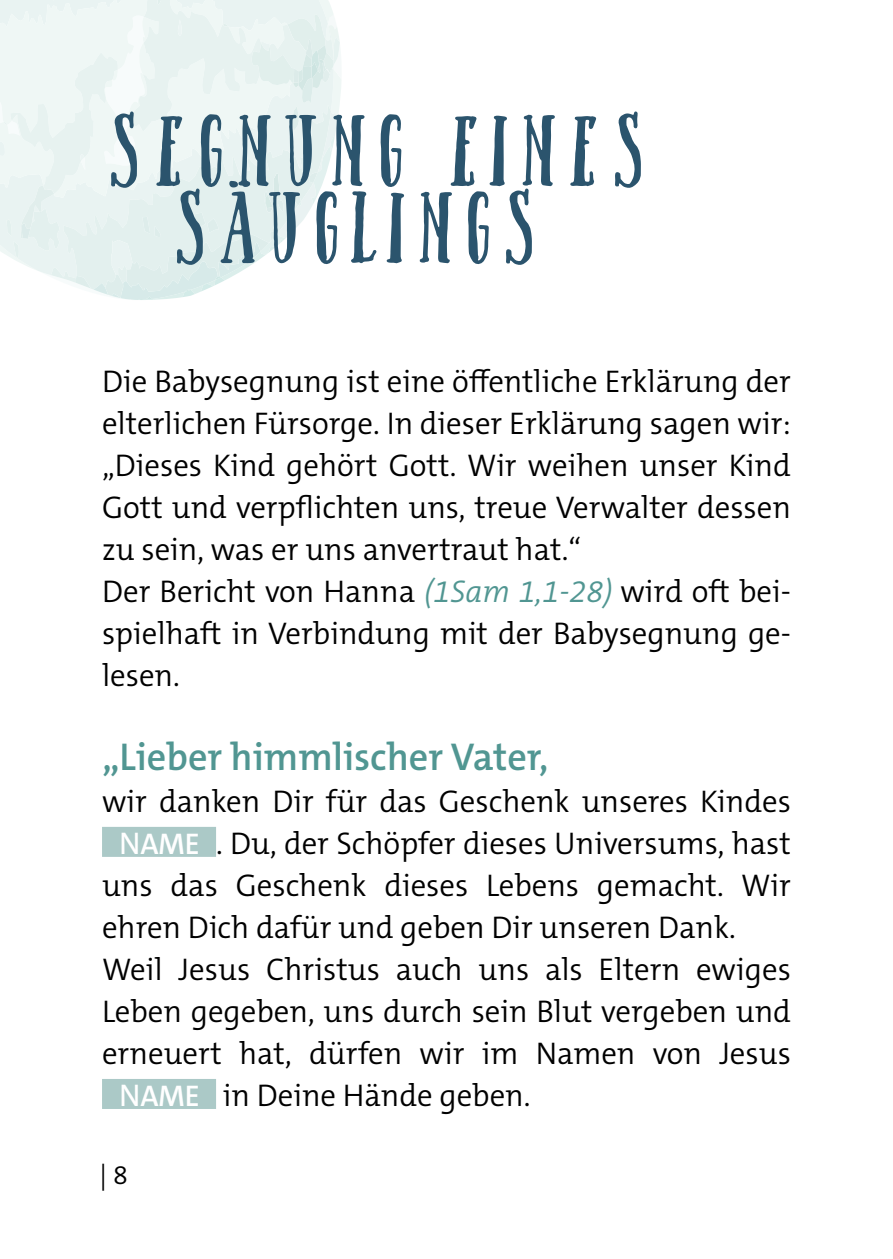
<style>
.page{position:relative;width:893px;height:1259px;background:#fff}
.page>*{position:absolute;margin:0;border:0;box-sizing:border-box;transform-origin:0 0}
.t1{font:84px/77.1px "Blessed Mamaliga Condensed Serif";color:#2b546d;text-align:center}
.t2{font:600 39px "The Mix C5";color:#519692}
.t3{font:300 31.5px/42px "The Mix C5";color:#000}
.t4{font:300 27px "The Mix C5";color:#000}
.s1{font-style:italic;color:#519692}
.s2{font-weight:400;color:#abc9c7}
.s3{font-weight:400;color:#fff}
.s4{font-weight:600;font-size:30px;color:#fff}
.s5{font-weight:400;font-size:30px;color:#abc9c7}
</style>
<div class="page">
<svg style="left:0;top:0;width:341px;height:300px"></svg>
<div style="left:102px;top:827px;width:114px;height:30px;background:#abc9c7"></div>
<div style="left:102px;top:1079px;width:114px;height:30px;background:#abc9c7"></div>
<h1 class="t1" style="left:102px;top:116px;width:551px">SEGNUNG EINES<br>SÄUGLINGS</h1>
<p class="t3" style="left:102px;top:360px;width:690px">Die Babysegnung ist eine öffentliche Erklärung der elterlichen Fürsorge. In dieser Erklärung sagen wir: „Dieses Kind gehört Gott. Wir weihen unser Kind Gott und verpflichten uns, treue Verwalter dessen zu sein, was er uns anvertraut hat.“<br>Der Bericht von Hanna <span class="s1">(1Sam 1,1-28)</span> wird oft bei&shy;spielhaft in Verbindung mit der Babysegnung ge&shy;lesen.</p>
<p class="t2" style="left:102px;top:731px;width:448px">„Lieber himmlischer Vater,</p>
<p class="t3" style="left:102px;top:780px;width:690px">wir danken Dir für das Geschenk unseres Kindes <span class="s2">#</span><span class="s3">N</span><span class="s4">AME</span><span class="s5">#</span>. Du, der Schöpfer dieses Universums, hast uns das Geschenk dieses Lebens gemacht. Wir ehren Dich dafür und geben Dir unseren Dank.<br>Weil Jesus Christus auch uns als Eltern ewiges Leben gegeben, uns durch sein Blut vergeben und erneuert hat, dürfen wir im Namen von Jesus <span class="s2">#</span><span class="s3">N</span><span class="s4">AME</span><span class="s5">#</span> in Deine Hände geben.</p>
<p class="t4" style="left:99px;top:1157px;width:30px">| 8</p>
</div>
